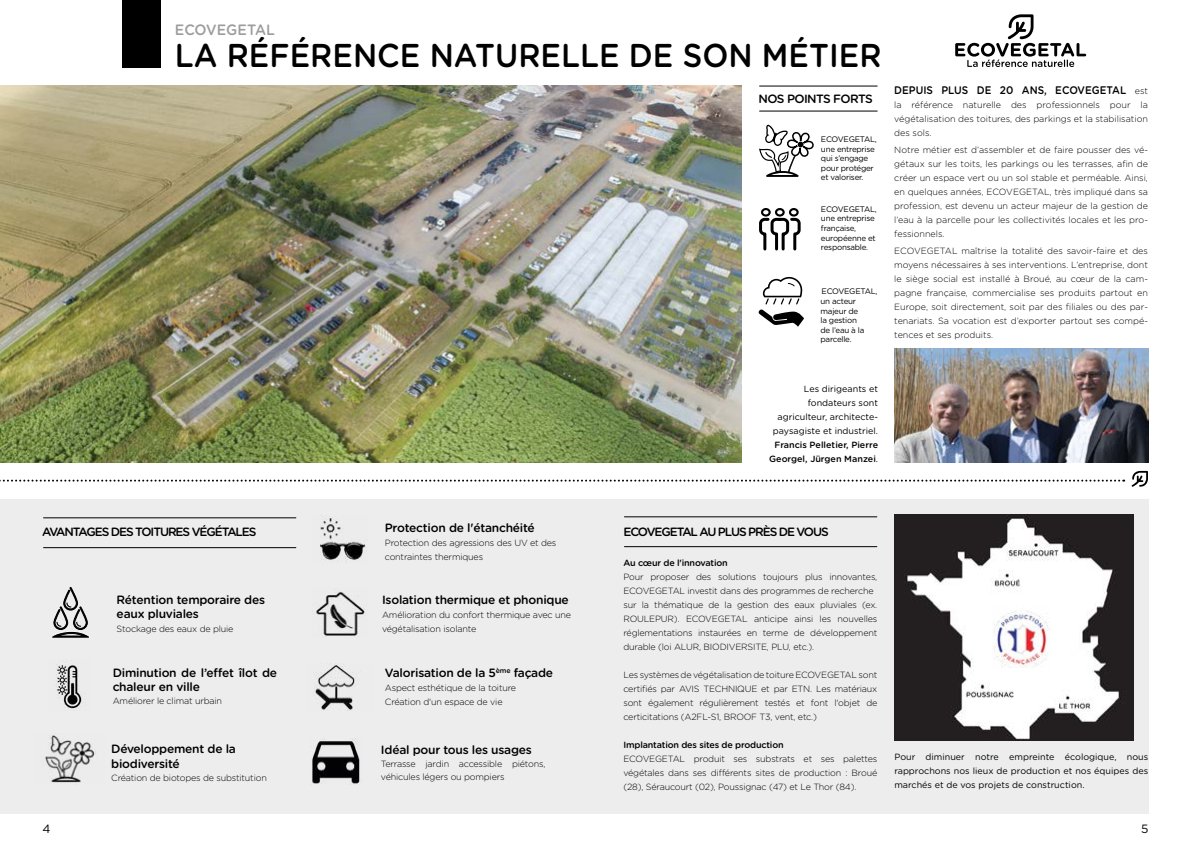
<style>
.page{position:relative;width:1191px;height:842px;background:#fff}
.page>*{position:absolute;margin:0;border:0;box-sizing:border-box;transform-origin:0 0}
.t1{font:500 33px "Gotham Rounded";color:#000;scale:.93 1}
.t2{font:500 15px "Gotham Rounded";color:#9d9d9c;scale:.95 1}
.t3{font:500 12px/14.4px "Gotham Rounded";letter-spacing:-.02em;color:#000}
.t4{font:500 12px "Gotham Rounded";letter-spacing:-.09em;color:#000}
.t5{font:500 12px "Gotham Rounded";letter-spacing:-.05em;color:#000}
.t6{font:12px "Gotham Rounded";color:#000}
.t7{font:500 11px "Gotham Rounded";color:#000;scale:.92 1}
.t8{font:300 9px/14px "Gotham Rounded";letter-spacing:-.02em;color:#000;text-align:justify}
.t9{font:9px/14px "Gotham Rounded";color:#000;text-align:right}
.t10{font:500 9px "Gotham Rounded";letter-spacing:-.02em;color:#000}
.t11{font:500 9px/14px "Gotham Rounded";color:#000;text-align:center}
.t12{font:8px/9.6px "Gotham Rounded";letter-spacing:-.03em;color:#000}
.s1{font-weight:300;font-size:9px}
.s2{font-weight:400}
</style>
<div class="page">
<div style="left:0;top:499px;width:1148px;height:315px;background:#ededed"></div>
<img style="left:0;top:85px;width:742px;height:377px">
<img style="left:894px;top:349px;width:254px;height:113px">
<div style="left:122px;top:0;width:38px;height:67px;background:#000"></div>
<hr style="left:44px;top:517px;width:252px;height:1px;background:#000">
<hr style="left:44px;top:547px;width:252px;height:1px;background:#000">
<hr style="left:759px;top:86px;width:118px;height:1px;background:#000">
<hr style="left:759px;top:111px;width:118px;height:1px;background:#000">
<svg style="left:0;top:480px;width:1124px;height:2px"></svg>
<svg style="left:758px;top:277px;width:46px;height:50px"></svg>
<svg style="left:784px;top:54px;width:303px;height:58px"></svg>
<svg style="left:759px;top:125px;width:55px;height:52px"></svg>
<div style="left:761px;top:208px;width:9px;height:9px;border:2px solid #000;border-radius:50%"></div>
<div style="left:789px;top:208px;width:9px;height:9px;border:2px solid #000;border-radius:50%"></div>
<svg style="left:759px;top:216px;width:42px;height:35px"></svg>
<div style="left:775px;top:208px;width:9px;height:9px;border:2px solid #000;border-radius:50%"></div>
<svg style="left:955px;top:14px;width:131px;height:53px"></svg>
<svg style="left:1131px;top:471px;width:17px;height:16px"></svg>
<hr style="left:624px;top:516px;width:253px;height:1px;background:#000">
<hr style="left:624px;top:546px;width:253px;height:1px;background:#000">
<svg style="left:52px;top:587px;width:38px;height:51px"></svg>
<img style="left:55px;top:659px;width:31px;height:50px">
<img style="left:45px;top:735px;width:51px;height:48px">
<img style="left:315px;top:591px;width:50px;height:46px">
<img style="left:314px;top:663px;width:41px;height:48px">
<img style="left:320px;top:515px;width:46px;height:48px">
<img style="left:312px;top:739px;width:51px;height:45px">
<img style="left:894px;top:515px;width:239px;height:226px">
<img style="left:992px;top:606px;width:58px;height:61px">
<h2 class="t2" style="left:175px;top:19px;width:107px">ECOVEGETAL</h2>
<h1 class="t1" style="left:175px;top:32px;width:761px">LA RÉFÉRENCE NATURELLE DE SON MÉTIER</h1>
<h3 class="t5" style="left:758px;top:91px;width:116px">NOS POINTS FORTS</h3>
<p class="t12" style="left:821px;top:134px;width:57px">ECOVEGETAL, une entreprise qui s’engage pour protéger et valoriser.</p>
<p class="t12" style="left:821px;top:204px;width:57px">ECOVEGETAL, une entreprise française, européenne et responsable.</p>
<p class="t12" style="left:820px;top:286px;width:58px">ECOVEGETAL, un acteur majeur de<br>la gestion<br>de l’eau à la parcelle.</p>
<p class="t7" style="left:894px;top:82px;width:277px">DEPUIS PLUS DE 20 ANS, ECOVEGETAL <span class="s1">est</span></p>
<p class="t8" style="left:894px;top:97px;width:255px">la référence naturelle des professionnels pour la végétalisation des toitures, des parkings et la stabilisation des sols.</p>
<p class="t8" style="left:894px;top:142px;width:255px">Notre métier est d’assembler et de faire pousser des vé&shy;gétaux sur les toits, les parkings ou les terrasses, afin de créer un espace vert ou un sol stable et perméable. Ainsi, en quelques années, ECOVEGETAL, très impliqué dans sa profession, est devenu un acteur majeur de la gestion de l’eau à la parcelle pour les collectivités locales et les pro&shy;fessionnels.</p>
<p class="t8" style="left:894px;top:243px;width:255px">ECOVEGETAL maîtrise la totalité des savoir-faire et des moyens nécessaires à ses interventions. L’entreprise, dont le siège social est installé à Broué, au cœur de la cam&shy;pagne française, commercialise ses produits partout en Europe, soit directement, soit par des filiales ou des par&shy;tenariats. Sa vocation est d’exporter partout ses compé&shy;tences et ses produits.</p>
<p class="t9" style="left:773px;top:381px;width:107px">Les dirigeants et fondateurs sont agriculteur, architecte&shy;paysagiste et industriel.</p>
<p class="t11" style="left:769px;top:437px;width:110px">Francis Pelletier, Pierre<br>Georgel, Jürgen Manzei<span class="s2">.</span></p>
<h3 class="t4" style="left:42px;top:524px;width:216px">AVANTAGES DES TOITURES VÉGÉTALES</h3>
<h3 class="t3" style="left:117px;top:592px;width:150px">Rétention temporaire des eaux pluviales</h3>
<p class="t8" style="left:117px;top:622px;width:118px">Stockage des eaux de pluie</p>
<h3 class="t3" style="left:113px;top:665px;width:166px">Diminution de l’effet îlot de chaleur en ville</h3>
<p class="t8" style="left:113px;top:694px;width:111px">Améliorer le climat urbain</p>
<h3 class="t3" style="left:111px;top:741px;width:126px">Développement de la biodiversité</h3>
<p class="t8" style="left:111px;top:770px;width:157px">Création de biotopes de substitution</p>
<h3 class="t3" style="left:385px;top:520px;width:151px">Protection de l'étanchéité</h3>
<p class="t8" style="left:385px;top:535px;width:173px">Protection des agressions des UV et des contraintes thermiques</p>
<h3 class="t3" style="left:382px;top:592px;width:188px">Isolation thermique et phonique</h3>
<p class="t8" style="left:382px;top:607px;width:190px">Amélioration du confort thermique avec une végétalisation isolante</p>
<h3 class="t3" style="left:385px;top:665px;width:170px">Valorisation de la 5<sup>ème</sup> façade</h3>
<p class="t8" style="left:385px;top:680px;width:133px">Aspect esthétique de la toiture<br>Création d'un espace de vie</p>
<h3 class="t3" style="left:381px;top:742px;width:152px">Idéal pour tous les usages</h3>
<p class="t8" style="left:381px;top:757px;width:166px;line-height:13px">Terrasse jardin accessible piétons, véhicules légers ou pompiers</p>
<h3 class="t4" style="left:623px;top:524px;width:207px">ECOVEGETAL AU PLUS PRÈS DE VOUS</h3>
<p class="t10" style="left:623px;top:556px;width:106px">Au cœur de l'innovation</p>
<p class="t8" style="left:623px;top:569px;width:255px;text-align:left">Pour proposer des solutions toujours plus innovantes, ECOVEGETAL investit dans des programmes de recherche sur la thématique de la gestion des eaux pluviales (ex.<br>ROULEPUR). ECOVEGETAL anticipe ainsi les nouvelles réglementations instaurées en terme de développement durable (loi ALUR, BIODIVERSITE, PLU, etc.).</p>
<p class="t8" style="left:623px;top:667px;width:255px">Les systèmes de végétalisation de toiture ECOVEGETAL sont certifiés par AVIS TECHNIQUE et par ETN. Les matériaux sont également régulièrement testés et font l'objet de certicitations (A2FL-S1, BROOF T3, vent, etc.)</p>
<p class="t10" style="left:623px;top:738px;width:162px">Implantation des sites de production</p>
<p class="t8" style="left:623px;top:751px;width:255px">ECOVEGETAL produit ses substrats et ses palettes végétales dans ses différents sites de production : Broué (28), Séraucourt (02), Poussignac (47) et Le Thor (84).</p>
<p class="t9" style="left:894px;top:750px;width:255px;text-align:justify">Pour diminuer notre empreinte écologique, nous rapprochons nos lieux de production et nos équipes des marchés et de vos projets de construction.</p>
<h3 class="t6" style="left:43px;top:820px;width:10px">4</h3>
<h3 class="t6" style="left:1141px;top:820px;width:9px">5</h3>
</div>
